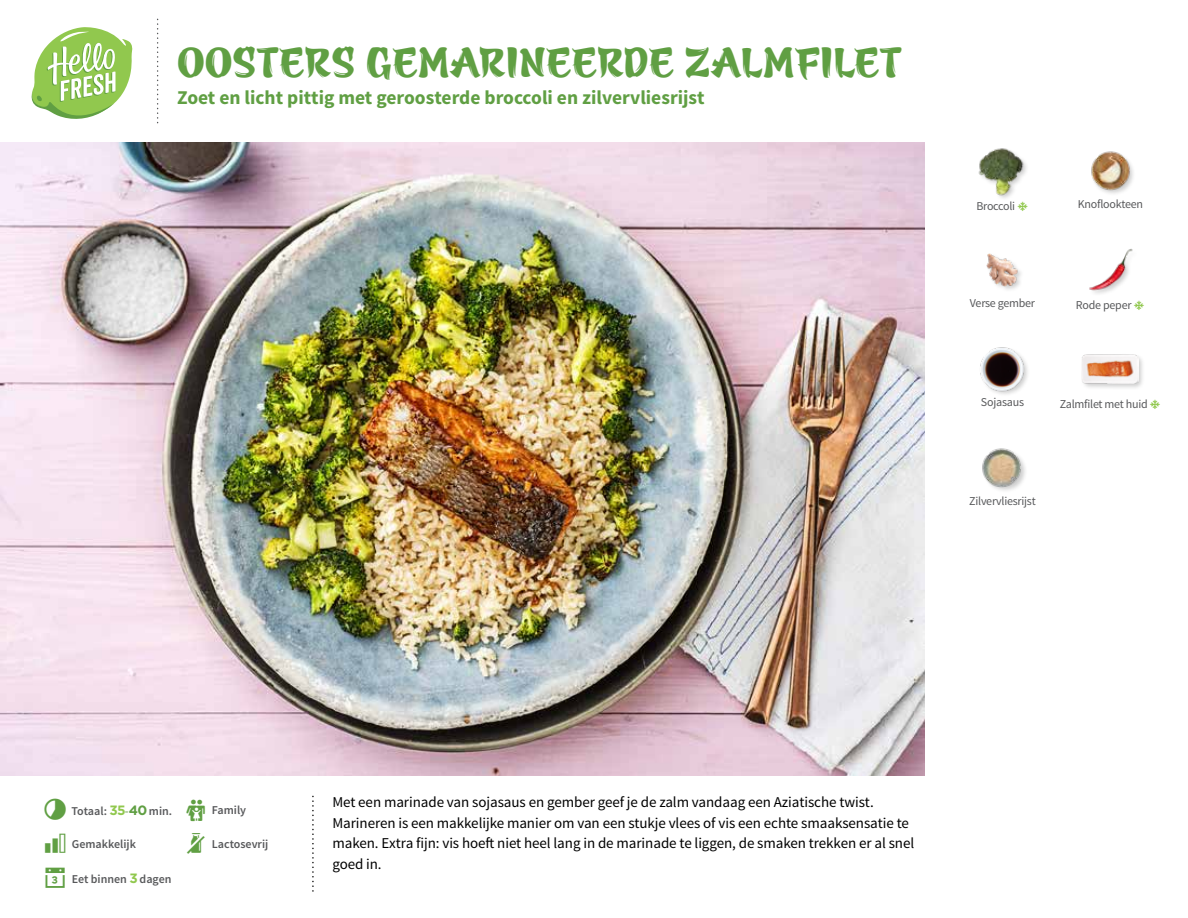
<style>
.page{position:relative;width:1188px;height:918px;background:#fff}
.page>*{position:absolute;margin:0;border:0;box-sizing:border-box;transform-origin:0 0}
.t1{font:46.5px "Azuki";color:#609f43}
.t2{font:25.5px "hellofresh icon font";color:#609f43}
.t3{font:700 19.5px "Source Sans Pro";color:#609f43}
.t4{font:15px/20.5px "Source Sans Pro";letter-spacing:-.005em;color:#000}
.t5{font:12px "Source Sans Pro";letter-spacing:-.02em;color:#58595b}
.t6{font:600 12px "Source Sans Pro";color:#58595b}
.s1{font-family:"Gotham";font-weight:700;font-size:13.5px;color:#91c84e}
.s2{color:#80ac5f}
.s3{font-family:"Gotham";font-weight:700;font-size:13.5px;color:#609f43}
</style>
<div class="page">
<svg style="left:31px;top:27px;width:102px;height:92px"></svg>
<img style="left:0;top:142px;width:925px;height:634px">
<img style="left:1091px;top:151px;width:42px;height:43px">
<img style="left:982px;top:448px;width:43px;height:43px">
<img style="left:1089px;top:248px;width:44px;height:46px">
<img style="left:978px;top:148px;width:49px;height:50px">
<img style="left:980px;top:347px;width:48px;height:48px">
<div style="left:1081px;top:353px;width:65px;height:38px;background:#000;opacity:.2"></div>
<img style="left:1082px;top:353px;width:57px;height:38px">
<img style="left:986px;top:253px;width:35px;height:37px">
<h1 class="t1" style="left:177px;top:41px;width:726px">OOSTERS GEMARINEERDE ZALMFILET</h1>
<h3 class="t3" style="left:177px;top:85px;width:529px">Zoet en licht pittig met geroosterde broccoli en zilvervliesrijst</h3>
<p class="t5" style="left:976px;top:199px;width:40px">Broccoli</p>
<p class="t5" style="left:1078px;top:197px;width:67px">Knoflookteen</p>
<p class="t5" style="left:970px;top:296px;width:67px">Verse gember</p>
<p class="t5" style="left:1076px;top:297px;width:57px">Rode peper</p>
<p class="t5" style="left:981px;top:395px;width:45px">Sojasaus</p>
<p class="t5" style="left:1060px;top:396px;width:89px">Zalmfilet met huid</p>
<p class="t5" style="left:969px;top:494px;width:68px">Zilvervliesrijst</p>
<p class="t6" style="left:71px;top:803px;width:102px">Totaal: <span class="s1">35</span><span class="s2">-</span><span class="s3">40</span> min.</p>
<p class="t6" style="left:212px;top:803px;width:36px">Family</p>
<p class="t6" style="left:72px;top:837px;width:66px">Gemakkelijk</p>
<p class="t6" style="left:212px;top:837px;width:58px">Lactosevrij</p>
<p class="t6" style="left:72px;top:871px;width:101px">Eet binnen <span class="s1">3</span> dagen</p>
<h2 class="t2" style="left:43px;top:866px;width:27px">▪</h2>
<p class="t4" style="left:332px;top:792px;width:583px">Met een marinade van sojasaus en gember geef je de zalm vandaag een Aziatische twist.<br>Marineren is een makkelijke manier om van een stukje vlees of vis een echte smaaksensatie te maken. Extra fijn: vis hoeft niet heel lang in de marinade te liggen, de smaken trekken er al snel goed in.</p>
</div>
